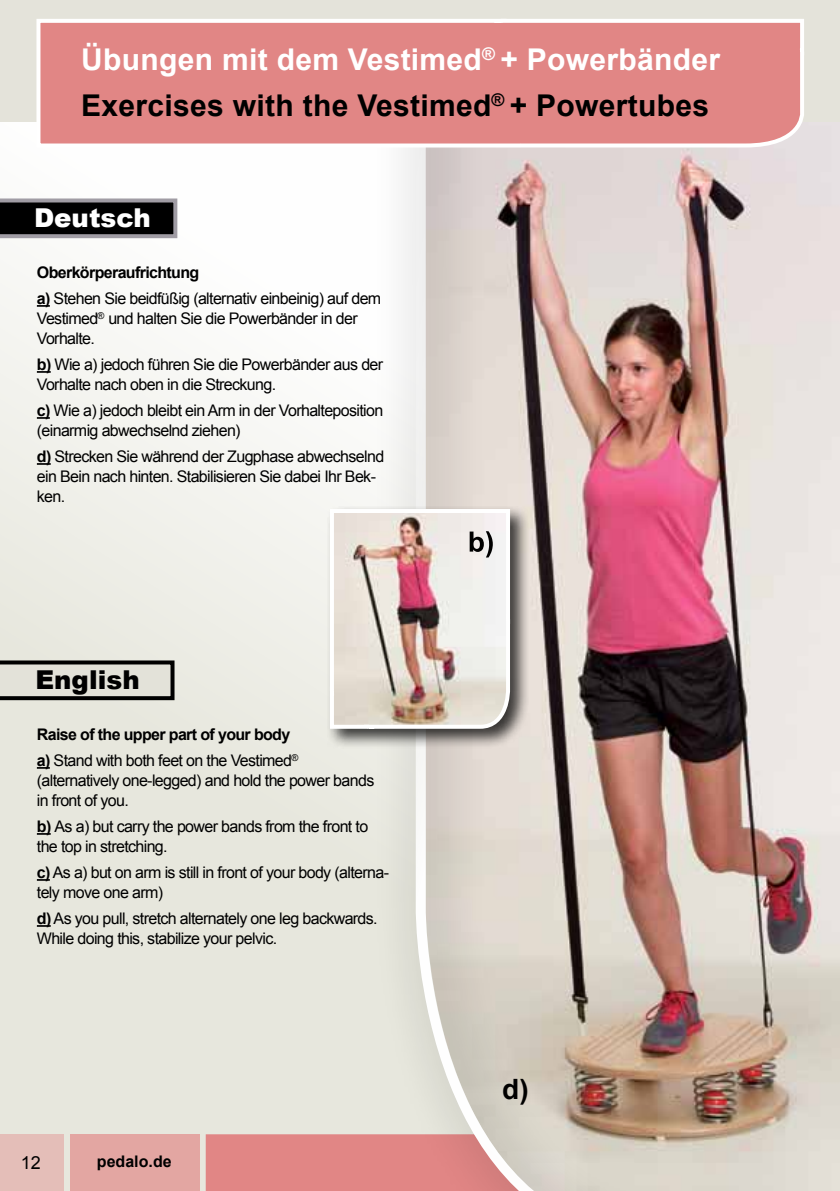
<style>
.page{position:relative;width:840px;height:1191px;background:#fff}
.page>*{position:absolute;margin:0;border:0;box-sizing:border-box;transform-origin:0 0}
.t1{font:700 30px/46px "Arial";letter-spacing:.01em;color:#000}
.t2{font:700 28px "Arial";color:#000}
.t3{font:900 26px "Arial";color:#fff}
.t4{font:900 26px "Arial";color:#000}
.t5{font:18px "Arial";color:#000}
.t6{font:16px/20px "Arial";letter-spacing:-.04em;color:#000}
.t7{font:700 16px/26px "Arial";letter-spacing:-.04em;color:#000}
.t8{font:700 16px "Arial";color:#000}
.s1{color:#fff}
.s2{font-weight:700}
.s3{font-weight:400}
</style>
<div class="page">
<svg style="left:0;top:198px;width:364px;height:993px;fill:#eaeae2"></svg>
<div style="left:206px;top:1134px;width:158px;height:57px;background:#e18685"></div>
<div style="left:69px;top:1134px;width:130px;height:57px;background:#e3a6a2"></div>
<div style="left:0;top:1134px;width:63px;height:57px;background:#e4beb8"></div>
<div style="left:364px;top:0;width:475px;height:1191px;background:#000;opacity:.15"></div>
<img style="left:410px;top:122px;width:429px;height:1069px">
<div style="left:0;top:0;width:839px;height:122px;background:#e4e3da"></div>
<svg style="left:36px;top:18px;width:769px;height:131px;background:#e3908f"></svg>
<div style="left:439px;top:110px;width:10px;height:9px;background:#e18685"></div>
<div style="left:325px;top:504px;width:204px;height:244px;background:#000;opacity:.75"></div>
<svg style="left:328px;top:507px;width:183px;height:224px"></svg>
<svg style="left:0;top:660px;width:174px;height:40px;background:#b3b2ab"></svg>
<svg style="left:0;top:198px;width:177px;height:40px;background:#242425"></svg>
<svg style="left:37px;top:305px;width:13px;height:2px"></svg>
<svg style="left:37px;top:371px;width:14px;height:2px"></svg>
<svg style="left:37px;top:417px;width:13px;height:2px"></svg>
<svg style="left:37px;top:463px;width:14px;height:2px"></svg>
<svg style="left:37px;top:767px;width:13px;height:1px"></svg>
<svg style="left:37px;top:833px;width:14px;height:1px"></svg>
<svg style="left:37px;top:879px;width:13px;height:1px"></svg>
<svg style="left:37px;top:925px;width:14px;height:1px"></svg>
<img style="left:332px;top:511px;width:175px;height:216px">
<h1 class="t1" style="left:81px;top:37px;width:640px"><span class="s1">Übungen mit dem Vestimed</span><sup>®</sup> <span class="s1">+ Powerbänder<br></span>Exercises with the Vestimed<sup>®</sup> + Powertubes</h1>
<h3 class="t3" style="left:34px;top:198px;width:118px">Deutsch</h3>
<p class="t6" style="left:37px;top:260px;width:346px;line-height:26px"><span class="s2">Oberkörperaufrichtung<br>a)</span> Stehen Sie beidfüßig (alternativ einbeinig) auf dem</p>
<p class="t6" style="left:37px;top:309px;width:322px">Vestimed<sup>®</sup> und halten Sie die Powerbänder in der<br>Vorhalte.</p>
<p class="t6" style="left:37px;top:355px;width:347px"><span class="s2">b)</span> Wie a) jedoch führen Sie die Powerbänder aus der<br>Vorhalte nach oben in die Streckung.</p>
<p class="t6" style="left:37px;top:401px;width:348px"><span class="s2">c)</span> Wie a) jedoch bleibt ein Arm in der Vorhalteposition (einarmig abwechselnd ziehen)</p>
<p class="t6" style="left:37px;top:447px;width:348px"><span class="s2">d)</span> Strecken Sie während der Zugphase abwechselnd ein Bein nach hinten. Stabilisieren Sie dabei Ihr Bec&shy;ken.</p>
<h3 class="t4" style="left:35px;top:661px;width:106px">English</h3>
<p class="t7" style="left:37px;top:722px;width:263px">Raise of the upper part of your body a) <span class="s3">Stand with both feet on the Vestimed</span><sup>®</sup></p>
<p class="t6" style="left:37px;top:770px;width:339px">(alternatively one-legged) and hold the power bands in front of you.</p>
<p class="t6" style="left:37px;top:816px;width:333px"><span class="s2">b)</span> As a) but carry the power bands from the front to the top in stretching.</p>
<p class="t6" style="left:37px;top:862px;width:353px"><span class="s2">c)</span> As a) but on arm is still in front of your body (alterna&shy;tely move one arm)</p>
<p class="t6" style="left:37px;top:908px;width:342px"><span class="s2">d)</span> As you pull, stretch alternately one leg backwards.<br>While doing this, stabilize your pelvic.</p>
<p class="t5" style="left:21px;top:1150px;width:22px">12</p>
<p class="t8" style="left:97px;top:1150px;width:76px">pedalo.de</p>
<h2 class="t2" style="left:502px;top:1070px;width:28px">d)</h2>
</div>
